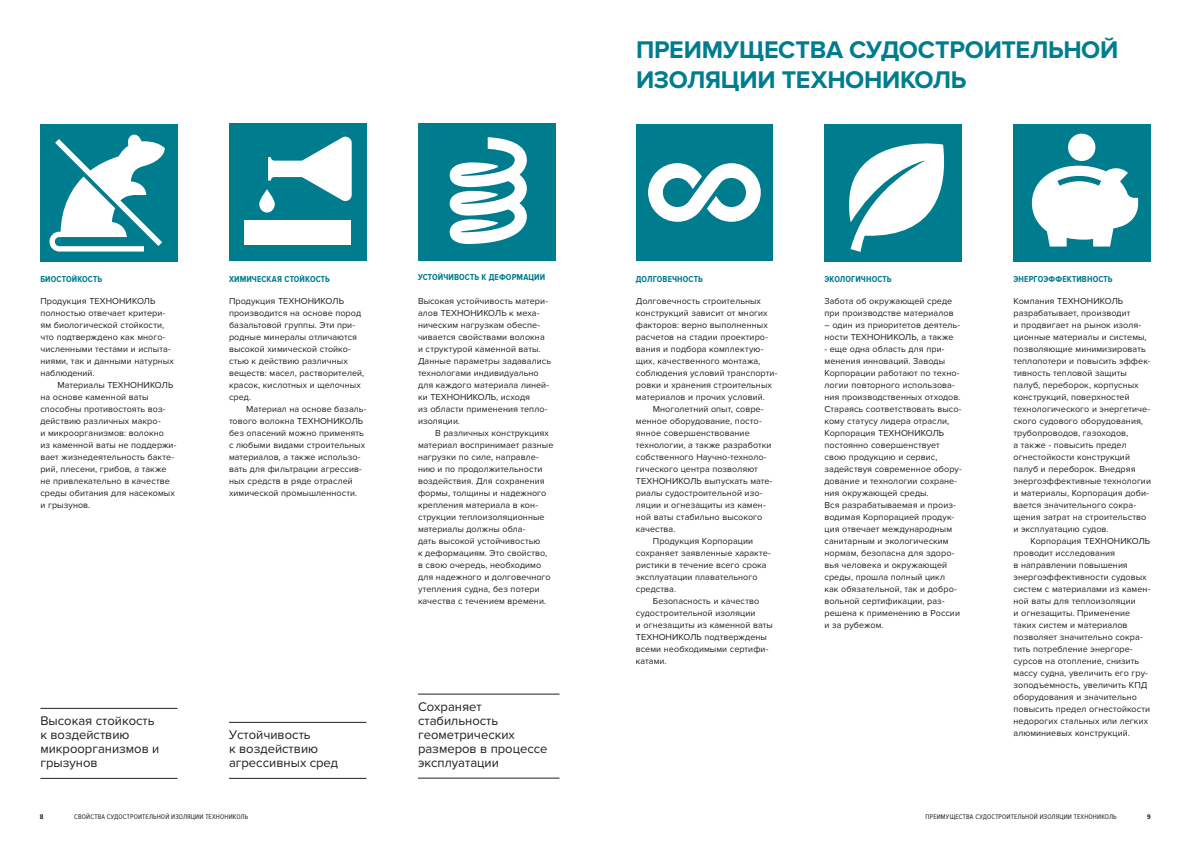
<style>
.page{position:relative;width:1191px;height:842px;background:#fff}
.page>*{position:absolute;margin:0;border:0;box-sizing:border-box;transform-origin:0 0}
.t1{font:700 25px/30px "Proxima Nova";letter-spacing:-.01em;color:#007c8f}
.t2{font:13px/14px "Proxima Nova";color:#231f20}
.t3{font:9px/12px "Proxima Nova";letter-spacing:.005em;color:#231f20}
.t4{font:700 9px "Proxima Nova Cond";letter-spacing:.01em;color:#007c8f}
.t5{font:7px "Proxima Nova Cond";letter-spacing:.025em;color:#231f20}
.t6{font:700 7px "Proxima Nova Cond";color:#231f20}
</style>
<div class="page">
<hr style="left:229px;top:722px;width:137px;height:1px;background:#231f20">
<hr style="left:229px;top:778px;width:137px;height:1px;background:#231f20">
<hr style="left:40px;top:708px;width:137px;height:1px;background:#231f20">
<hr style="left:40px;top:778px;width:137px;height:1px;background:#231f20">
<div style="left:40px;top:124px;width:137px;height:137px;background:#007c8f"></div>
<svg style="left:49px;top:134px;width:116px;height:118px"></svg>
<div style="left:229px;top:124px;width:137px;height:137px;background:#007c8f"></div>
<svg style="left:259px;top:136px;width:93px;height:77px"></svg>
<div style="left:244px;top:221px;width:107px;height:24px;background:#fff"></div>
<div style="left:636px;top:124px;width:137px;height:137px;background:#007c8f"></div>
<svg style="left:648px;top:163px;width:112px;height:59px"></svg>
<div style="left:824px;top:124px;width:138px;height:137px;background:#007c8f"></div>
<svg style="left:849px;top:143px;width:95px;height:109px"></svg>
<div style="left:1013px;top:124px;width:138px;height:137px;background:#007c8f"></div>
<div style="left:1068px;top:134px;width:27px;height:27px;background:#fff;border-radius:50%"></div>
<svg style="left:1032px;top:166px;width:106px;height:81px"></svg>
<div style="left:418px;top:123px;width:137px;height:138px;background:#007c8f"></div>
<svg style="left:450px;top:137px;width:77px;height:107px"></svg>
<hr style="left:418px;top:694px;width:141px;height:1px;background:#231f20">
<hr style="left:418px;top:778px;width:141px;height:1px;background:#231f20">
<p class="t4" style="left:40px;top:274px;width:63px">БИОСТОЙКОСТЬ</p>
<p class="t4" style="left:229px;top:274px;width:103px">ХИМИЧЕСКАЯ СТОЙКОСТЬ</p>
<p class="t3" style="left:40px;top:295px;width:135px">Продукция ТЕХНОНИКОЛЬ полностью отвечает критери&shy;ям биологической стойкости, что подтверждено как много&shy;численными тестами и испыта&shy;ниями, так и данными натурных наблюдений.</p>
<p class="t3" style="left:40px;top:379px;width:137px;text-indent:17px">Материалы ТЕХНОНИКОЛЬ на основе каменной ваты способны противостоять воз&shy;действию различных макро-<br>и микроорганизмов: волокно<br>из каменной ваты не поддержи&shy;вает жизнедеятельность бакте&shy;рий, плесени, грибов, а также не привлекательно в качестве среды обитания для насекомых и грызунов.</p>
<p class="t3" style="left:229px;top:295px;width:137px">Продукция ТЕХНОНИКОЛЬ производится на основе пород базальтовой группы. Эти при&shy;родные минералы отличаются высокой химической стойко&shy;стью к действию различных веществ: масел, растворителей, красок, кислотных и щелочных сред.</p>
<p class="t3" style="left:229px;top:403px;width:139px;text-indent:17px">Материал на основе базаль&shy;тового волокна ТЕХНОНИКОЛЬ без опасений можно применять с любыми видами строительных материалов, а также использо&shy;вать для фильтрации агрессив&shy;ных средств в ряде отраслей химической промышленности.</p>
<h2 class="t2" style="left:40px;top:714px;width:121px">Высокая стойкость к воздействию микроорганизмов и грызунов</h2>
<h2 class="t2" style="left:229px;top:728px;width:111px">Устойчивость<br>к воздействию агрессивных сред</h2>
<p class="t4" style="left:418px;top:272px;width:129px">УСТОЙЧИВОСТЬ К ДЕФОРМАЦИИ</p>
<p class="t3" style="left:418px;top:295px;width:135px">Высокая устойчивость матери&shy;алов ТЕХНОНИКОЛЬ к меха&shy;ническим нагрузкам обеспе&shy;чивается свойствами волокна и структурой каменной ваты.<br>Данные параметры задавались технологами индивидуально для каждого материала линей&shy;ки ТЕХНОНИКОЛЬ, исходя<br>из области применения тепло&shy;изоляции.</p>
<p class="t3" style="left:418px;top:427px;width:137px;text-indent:17px">В различных конструкциях материал воспринимает разные нагрузки по силе, направле&shy;нию и по продолжительности воздействия. Для сохранения формы, толщины и надежного крепления материала в кон&shy;струкции теплоизоляционные материалы должны обла-<br>дать высокой устойчивостью<br>к деформациям. Это свойство, в свою очередь, необходимо для надежного и долговечного утепления судна, без потери качества с течением времени.</p>
<h2 class="t2" style="left:418px;top:699px;width:131px">Сохраняет стабильность геометрических размеров в процессе эксплуатации</h2>
<h1 class="t1" style="left:636px;top:35px;width:484px">ПРЕИМУЩЕСТВА СУДОСТРОИТЕЛЬНОЙ<br>ИЗОЛЯЦИИ ТЕХНОНИКОЛЬ</h1>
<p class="t4" style="left:636px;top:274px;width:68px">ДОЛГОВЕЧНОСТЬ</p>
<p class="t3" style="left:636px;top:295px;width:127px">Долговечность строительных</p>
<p class="t3" style="left:636px;top:307px;width:133px">конструкций зависит от многих</p>
<p class="t3" style="left:636px;top:319px;width:133px">факторов: верно выполненных</p>
<p class="t3" style="left:636px;top:331px;width:134px">расчетов на стадии проектиро-</p>
<p class="t3" style="left:636px;top:343px;width:129px">вания и подбора комплектую-</p>
<p class="t3" style="left:636px;top:355px;width:126px">щих, качественного монтажа,</p>
<p class="t3" style="left:636px;top:367px;width:143px">соблюдения условий транспорти-</p>
<p class="t3" style="left:636px;top:379px;width:137px">ровки и хранения строительных</p>
<p class="t3" style="left:636px;top:391px;width:130px">материалов и прочих условий.</p>
<p class="t3" style="left:653px;top:403px;width:112px">Многолетний опыт, совре-</p>
<p class="t3" style="left:636px;top:415px;width:127px">менное оборудование, посто-</p>
<p class="t3" style="left:636px;top:427px;width:115px">янное совершенствование</p>
<p class="t3" style="left:636px;top:439px;width:137px">технологии, а также разработки</p>
<p class="t3" style="left:636px;top:451px;width:132px">собственного Научно-техноло-</p>
<p class="t3" style="left:636px;top:463px;width:123px">гического центра позволяют</p>
<p class="t3" style="left:636px;top:475px;width:138px">ТЕХНОНИКОЛЬ выпускать мате-</p>
<p class="t3" style="left:636px;top:487px;width:128px">риалы судостроительной изо-</p>
<p class="t3" style="left:636px;top:499px;width:131px">ляции и огнезащиты из камен-</p>
<p class="t3" style="left:636px;top:511px;width:128px">ной ваты стабильно высокого</p>
<p class="t3" style="left:636px;top:523px;width:41px">качества.</p>
<p class="t3" style="left:653px;top:535px;width:102px">Продукция Корпорации</p>
<p class="t3" style="left:636px;top:547px;width:136px">сохраняет заявленные характе-</p>
<p class="t3" style="left:636px;top:559px;width:132px">ристики в течение всего срока</p>
<p class="t3" style="left:636px;top:571px;width:123px">эксплуатации плавательного</p>
<p class="t3" style="left:636px;top:583px;width:42px">средства.</p>
<p class="t3" style="left:653px;top:595px;width:108px">Безопасность и качество</p>
<p class="t3" style="left:636px;top:607px;width:121px">судостроительной изоляции</p>
<p class="t3" style="left:636px;top:619px;width:138px">и огнезащиты из каменной ваты</p>
<p class="t3" style="left:636px;top:631px;width:133px">ТЕХНОНИКОЛЬ подтверждены</p>
<p class="t3" style="left:636px;top:643px;width:134px">всеми необходимыми сертифи-</p>
<p class="t3" style="left:636px;top:655px;width:32px">катами.</p>
<p class="t4" style="left:824px;top:274px;width:69px">ЭКОЛОГИЧНОСТЬ</p>
<p class="t3" style="left:824px;top:295px;width:131px">Забота об окружающей среде при производстве материалов</p>
<p class="t3" style="left:824px;top:319px;width:137px">– один из приоритетов деятель&shy;ности ТЕХНОНИКОЛЬ, а также</p>
<p class="t3" style="left:824px;top:343px;width:139px">- еще одна область для при&shy;менения инноваций. Заводы<br>Корпорации работают по техно&shy;логии повторного использова&shy;ния производственных отходов.<br>Стараясь соответствовать высо&shy;кому статусу лидера отрасли,<br>Корпорация ТЕХНОНИКОЛЬ постоянно совершенствует свою продукцию и сервис, задействуя современное обору&shy;дование и технологии сохране&shy;ния окружающей среды.<br>Вся разрабатываемая и произ&shy;водимая Корпорацией продук&shy;ция отвечает международным санитарным и экологическим нормам, безопасна для здоро&shy;вья человека и окружающей среды, прошла полный цикл<br>как обязательной, так и добро&shy;вольной сертификации, раз&shy;решена к применению в России и за рубежом.</p>
<p class="t4" style="left:1013px;top:274px;width:101px">ЭНЕРГОЭФФЕКТИВНОСТЬ</p>
<p class="t3" style="left:1013px;top:295px;width:139px">Компания ТЕХНОНИКОЛЬ разрабатывает, производит<br>и продвигает на рынок изоля&shy;ционные материалы и системы, позволяющие минимизировать теплопотери и повысить эффек&shy;тивность тепловой защиты палуб, переборок, корпусных конструкций, поверхностей технологического и энергетиче&shy;ского судового оборудования, трубопроводов, газоходов,<br>а также - повысить предел огнестойкости конструкций палуб и переборок. Внедряя энергоэффективные технологии и материалы, Корпорация доби&shy;вается значительного сокра&shy;щения затрат на строительство и эксплуатацию судов.</p>
<p class="t3" style="left:1013px;top:535px;width:138px;text-indent:17px">Корпорация ТЕХНОНИКОЛЬ проводит исследования<br>в направлении повышения энергоэффективности судовых систем с материалами из камен&shy;ной ваты для теплоизоляции<br>и огнезащиты. Применение таких систем и материалов позволяет значительно сокра&shy;тить потребление энергоре&shy;сурсов на отопление, снизить массу судна, увеличить его гру&shy;зоподъемность, увеличить КПД оборудования и значительно повысить предел огнестойкости недорогих стальных или легких алюминиевых конструкций.</p>
<p class="t5" style="left:74px;top:813px;width:175px">СВОЙСТВА СУДОСТРОИТЕЛЬНОЙ ИЗОЛЯЦИИ ТЕХНОНИКОЛЬ</p>
<p class="t5" style="left:925px;top:813px;width:192px">ПРЕИМУЩЕСТВА СУДОСТРОИТЕЛЬНОЙ ИЗОЛЯЦИИ ТЕХНОНИКОЛЬ</p>
<p class="t6" style="left:40px;top:813px;width:5px">8</p>
<p class="t6" style="left:1147px;top:813px;width:5px">9</p>
</div>
